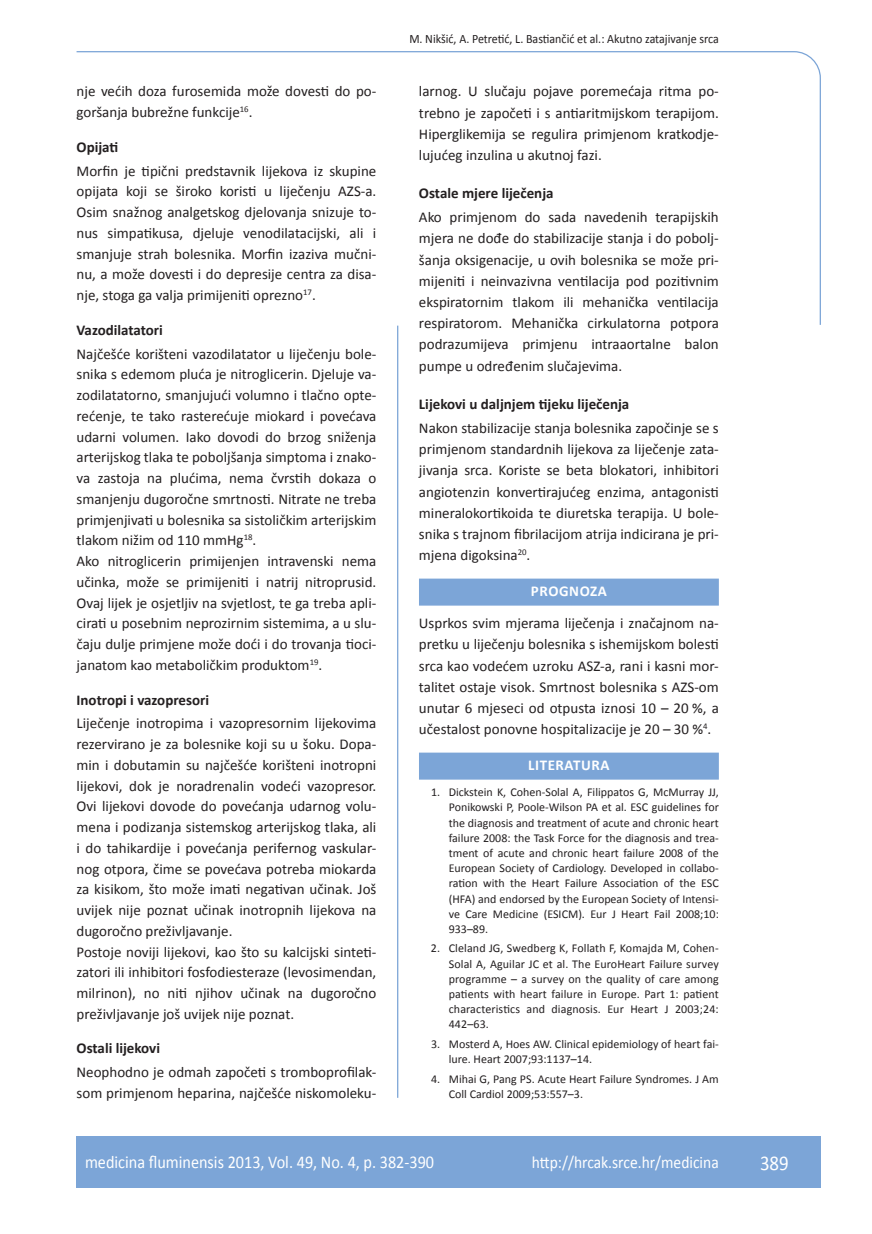
<style>
.page{position:relative;width:872px;height:1234px;background:#fff}
.page>*{position:absolute;margin:0;border:0;box-sizing:border-box;transform-origin:0 0}
.t1{font:21px "Calibri";color:#fff;scale:.9 1}
.t2{font:18px "Calibri";color:#fff;scale:.9 1}
.t3{font:17.25px "Calibri";color:#fff;scale:.9 1}
.t4{font:15px/20.7px "Calibri";color:#231f20;text-align:justify}
.t5{font:700 15px "Calibri";color:#231f20}
.t6{font:700 15px "Calibri";letter-spacing:.04em;color:#fff}
.t7{font:12.75px "Calibri";color:#231f20;scale:.94 1}
.t8{font:12px/15.1px "Calibri";color:#231f20;text-align:justify}
</style>
<div class="page">
<svg style="left:76px;top:51px;width:745px;height:275px"></svg>
<hr style="left:397px;top:325px;width:1px;height:772px;background:#7ca5d7">
<div style="left:77px;top:1135px;width:744px;height:51px;background:#7ca5d7"></div>
<div style="left:419px;top:578px;width:300px;height:27px;background:#7ca5d7"></div>
<div style="left:419px;top:752px;width:300px;height:27px;background:#7ca5d7"></div>
<p class="t4" style="left:77px;top:80px;width:301px">nje većih doza furosemida može dovesti do po&shy;goršanja bubrežne funkcije<sup>16</sup>.</p>
<p class="t5" style="left:77px;top:138px;width:43px">Opijati</p>
<p class="t4" style="left:77px;top:159px;width:301px">Morfin je tipični predstavnik lijekova iz skupine opijata koji se široko koristi u liječenju AZS-a.<br>Osim snažnog analgetskog djelovanja snizuje to&shy;nus simpatikusa, djeluje venodilatacijski, ali i smanjuje strah bolesnika. Morfin izaziva mučni&shy;nu, a može dovesti i do depresije centra za disa&shy;nje, stoga ga valja primijeniti oprezno<sup>17</sup>.</p>
<p class="t5" style="left:77px;top:321px;width:88px">Vazodilatatori</p>
<p class="t4" style="left:77px;top:342px;width:301px;text-align:left">Najčešće korišteni vazodilatator u liječenju bole&shy;snika s edemom pluća je nitroglicerin. Djeluje va&shy;zodilatatorno, smanjujući volumno i tlačno opte&shy;rećenje, te tako rasterećuje miokard i povećava udarni volumen. Iako dovodi do brzog sniženja arterijskog tlaka te poboljšanja simptoma i znako&shy;va zastoja na plućima, nema čvrstih dokaza o smanjenju dugoročne smrtnosti. Nitrate ne treba primjenjivati u bolesnika sa sistoličkim arterijskim tlakom nižim od 110 mmHg<sup>18</sup>.<br>Ako nitroglicerin primijenjen intravenski nema učinka, može se primijeniti i natrij nitroprusid.<br>Ovaj lijek je osjetljiv na svjetlost, te ga treba apli&shy;cirati u posebnim neprozirnim sistemima, a u slu&shy;čaju dulje primjene može doći i do trovanja tioci&shy;janatom kao metaboličkim produktom<sup>19</sup>.</p>
<p class="t5" style="left:77px;top:690px;width:134px">Inotropi i vazopresori</p>
<p class="t4" style="left:77px;top:712px;width:301px;text-align:left">Liječenje inotropima i vazopresornim lijekovima rezervirano je za bolesnike koji su u šoku. Dopa&shy;min i dobutamin su najčešće korišteni inotropni lijekovi, dok je noradrenalin vodeći vazopresor.<br>Ovi lijekovi dovode do povećanja udarnog volu&shy;mena i podizanja sistemskog arterijskog tlaka, ali i do tahikardije i povećanja perifernog vaskular&shy;nog otpora, čime se povećava potreba miokarda za kisikom, što može imati negativan učinak. Još uvijek nije poznat učinak inotropnih lijekova na dugoročno preživljavanje.<br>Postoje noviji lijekovi, kao što su kalcijski sinteti&shy;zatori ili inhibitori fosfodiesteraze (levosimendan, milrinon), no niti njihov učinak na dugoročno preživljavanje još uvijek nije poznat.</p>
<p class="t5" style="left:77px;top:1038px;width:85px">Ostali lijekovi</p>
<p class="t4" style="left:77px;top:1060px;width:301px">Neophodno je odmah započeti s tromboprofilak&shy;som primjenom heparina, najčešće niskomoleku-</p>
<p class="t7" style="left:409px;top:30px;width:331px">M. Nikšić, A. Petretić, L. Bastiančić et al.: Akutno zatajivanje srca</p>
<p class="t4" style="left:419px;top:80px;width:301px;line-height:21.1px">larnog. U slučaju pojave poremećaja ritma po&shy;trebno je započeti i s antiaritmijskom terapijom.<br>Hiperglikemija se regulira primjenom kratkodje&shy;lujućeg inzulina u akutnoj fazi.</p>
<p class="t5" style="left:419px;top:184px;width:136px">Ostale mjere liječenja</p>
<p class="t4" style="left:419px;top:206px;width:301px;line-height:21.1px">Ako primjenom do sada navedenih terapijskih mjera ne dođe do stabilizacije stanja i do pobolj&shy;šanja oksigenacije, u ovih bolesnika se može pri&shy;mijeniti i neinvazivna ventilacija pod pozitivnim ekspiratornim tlakom ili mehanička ventilacija respiratorom. Mehanička cirkulatorna potpora podrazumijeva primjenu intraaortalne balon pumpe u određenim slučajevima.</p>
<p class="t5" style="left:419px;top:394px;width:212px">Lijekovi u daljnjem tijeku liječenja</p>
<p class="t4" style="left:419px;top:416px;width:301px;line-height:21.1px">Nakon stabilizacije stanja bolesnika započinje se s primjenom standardnih lijekova za liječenje zata&shy;jivanja srca. Koriste se beta blokatori, inhibitori angiotenzin konvertirajućeg enzima, antagonisti mineralokortikoida te diuretska terapija. U bole&shy;snika s trajnom fibrilacijom atrija indicirana je pri&shy;mjena digoksina<sup>20</sup>.</p>
<p class="t6" style="left:531px;top:581px;width:78px">PROGNOZA</p>
<p class="t4" style="left:419px;top:611px;width:301px;line-height:21.1px">Usprkos svim mjerama liječenja i značajnom na&shy;pretku u liječenju bolesnika s ishemijskom bolesti srca kao vodećem uzroku ASZ-a, rani i kasni mor&shy;talitet ostaje visok. Smrtnost bolesnika s AZS-om unutar 6 mjeseci od otpusta iznosi 10 – 20 %, a učestalost ponovne hospitalizacije je 20 – 30 %<sup>4</sup>.</p>
<p class="t6" style="left:528px;top:755px;width:83px">LITERATURA</p>
<p class="t8" style="left:449px;top:783px;width:272px;text-indent:-18px">1. Dickstein K, Cohen-Solal A, Filippatos G, McMurray JJ, Ponikowski P, Poole-Wilson PA et al. ESC guidelines for the diagnosis and treatment of acute and chronic heart failure 2008: the Task Force for the diagnosis and trea&shy;tment of acute and chronic heart failure 2008 of the European Society of Cardiology. Developed in collabo&shy;ration with the Heart Failure Association of the ESC (HFA) and endorsed by the European Society of Intensi&shy;ve Care Medicine (ESICM). Eur J Heart Fail 2008;10:<br>933–89.</p>
<p class="t8" style="left:449px;top:940px;width:271px;text-indent:-18px">2. Cleland JG, Swedberg K, Follath F, Komajda M, Cohen-Solal A, Aguilar JC et al. The EuroHeart Failure survey programme – a survey on the quality of care among patients with heart failure in Europe. Part 1: patient characteristics and diagnosis. Eur Heart J 2003;24:<br>442–63.</p>
<p class="t8" style="left:449px;top:1035px;width:271px;text-indent:-18px">3. Mosterd A, Hoes AW. Clinical epidemiology of heart fai&shy;lure. Heart 2007;93:1137–14.</p>
<p class="t8" style="left:449px;top:1070px;width:271px;text-indent:-18px">4. Mihai G, Pang PS. Acute Heart Failure Syndromes. J Am<br>Coll Cardiol 2009;53:557–3.</p>
<p class="t2" style="left:85px;top:1150px;width:389px">medicina fluminensis 2013, Vol. 49, No. 4, p. 382-390</p>
<p class="t3" style="left:532px;top:1151px;width:209px">http://hrcak.srce.hr/medicina</p>
<h1 class="t1" style="left:760px;top:1149px;width:33px">389</h1>
</div>
